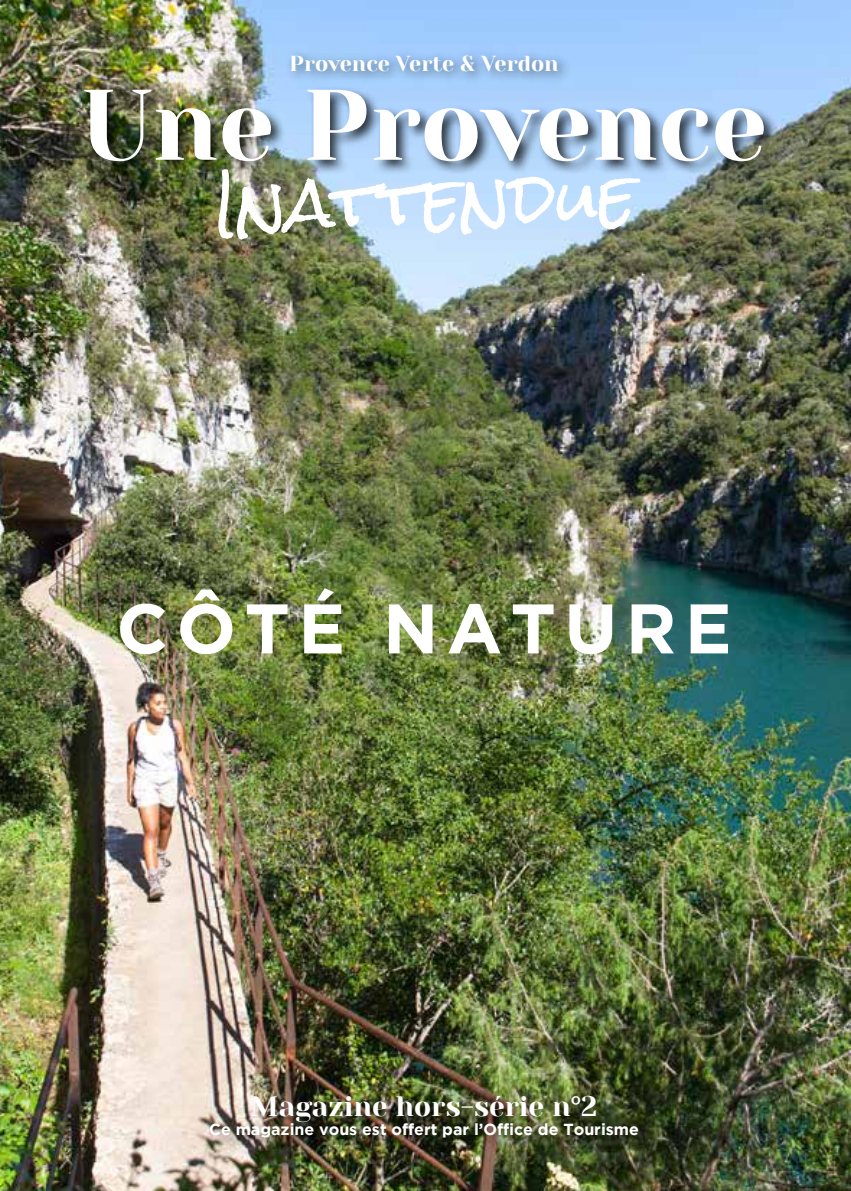
<style>
.page{position:relative;width:851px;height:1191px;background:#fff}
.page>*{position:absolute;margin:0;border:0;box-sizing:border-box;transform-origin:0 0}
.t1{font:100px "Yeseva One";color:#fff}
.t2{font:700 70px "Gotham";letter-spacing:.12em;color:#fff}
.t3{font:66px "Rock Salt";color:#fff}
.t4{font:28px "Yeseva One";color:#fff}
.t5{font:21.6px "Yeseva One";color:#fff}
.t6{font:700 16px "Gotham";color:#fff}
</style>
<div class="page">
<img style="left:0;top:0;width:850px;height:1191px">
<div style="left:82px;top:86px;width:697px;height:90px;background:#000;opacity:.75"></div>
<div style="left:285px;top:48px;width:286px;height:37px;background:#000;opacity:.5"></div>
<div style="left:204px;top:1090px;width:451px;height:65px;background:#000;opacity:.5"></div>
<h3 class="t5" style="left:289px;top:50px;width:270px">Provence Verte &amp; Verdon</h3>
<h1 class="t1" style="left:81px;top:66px;width:687px">Une Provence</h1>
<h3 class="t3" style="left:213px;top:169px;width:425px;rotate:-1deg">Inattendue</h3>
<h2 class="t2" style="left:116px;top:588px;width:616px">CÔTÉ NATURE</h2>
<h3 class="t4" style="left:251px;top:1089px;width:347px">Magazine hors-série n°2</h3>
<p class="t6" style="left:209px;top:1120px;width:431px">Ce magazine vous est offert par l’Office de Tourisme</p>
</div>
